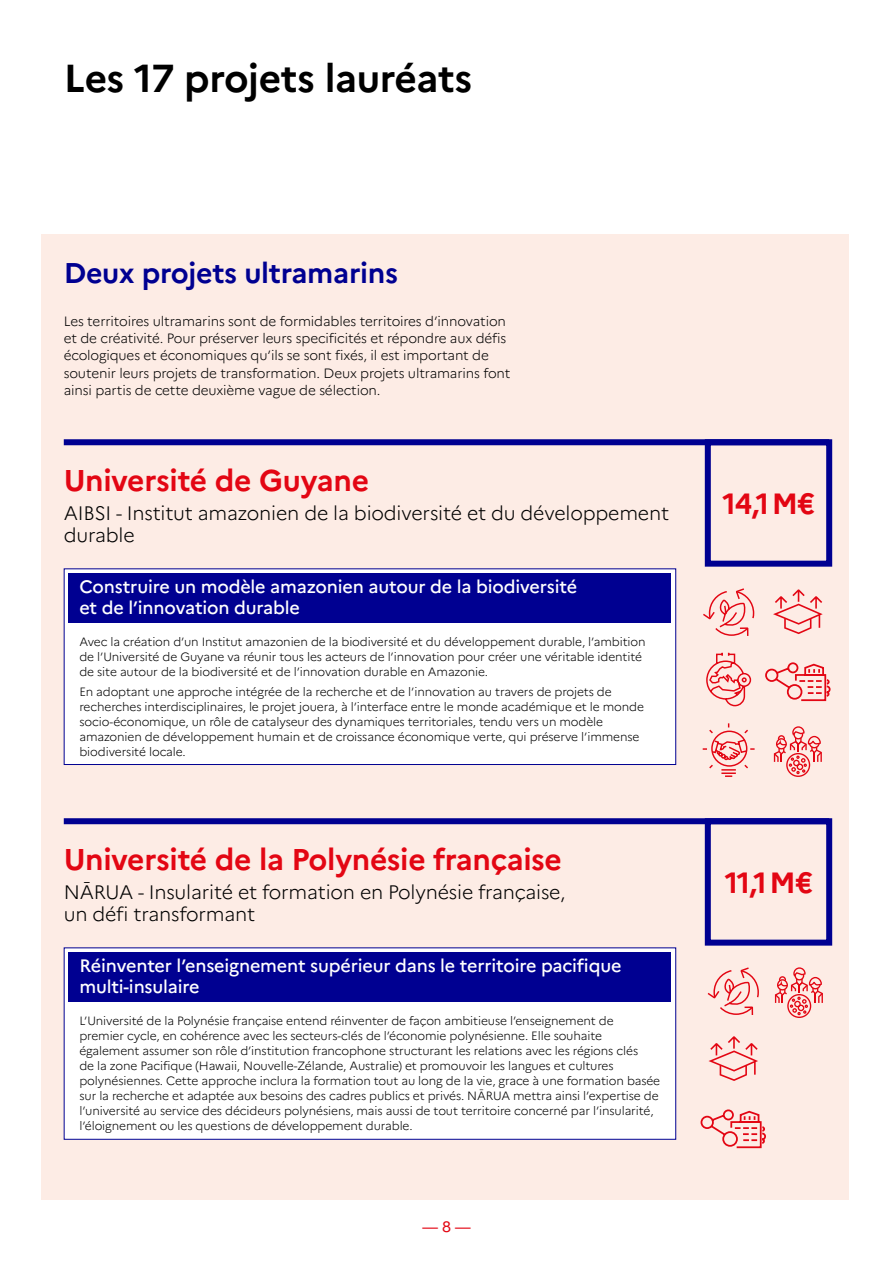
<style>
.page{position:relative;width:893px;height:1263px;background:#fff}
.page>*{position:absolute;margin:0;border:0;box-sizing:border-box;transform-origin:0 0}
.t1{font:700 39px "Marianne";letter-spacing:-.01em;color:#000}
.t2{font:700 30px "Marianne";letter-spacing:-.01em;color:#e30613}
.t3{font:700 29.25px "Marianne";letter-spacing:.02em;color:#e30613}
.t4{font:700 28.5px "Marianne";letter-spacing:-.01em;color:#000091}
.t5{font:300 19.5px/22.5px "Marianne";letter-spacing:-.01em;color:#000}
.t6{font:500 18px/21px "Marianne";letter-spacing:-.01em;color:#fff}
.t7{font:15px "Marianne";color:#e30613}
.t8{font:300 13.5px/17.2px "Marianne";letter-spacing:-.01em;color:#000}
.t9{font:300 12px/15px "Marianne";letter-spacing:-.01em;color:#000}
</style>
<div class="page">
<div style="left:41px;top:234px;width:808px;height:965px;background:#fdece5"></div>
<div style="left:64px;top:569px;width:612px;height:195px;background:#fff"></div>
<div style="left:69px;top:573px;width:602px;height:50px;background:#000091"></div>
<div style="left:64px;top:568px;width:612px;height:197px;border:1px solid #000091"></div>
<div style="left:64px;top:948px;width:612px;height:191px;background:#fff"></div>
<div style="left:69px;top:952px;width:602px;height:50px;background:#000091"></div>
<div style="left:64px;top:947px;width:612px;height:193px;border:1px solid #000091"></div>
<div style="left:64px;top:439px;width:765px;height:6px;background:#000091"></div>
<div style="left:705px;top:439px;width:127px;height:128px;border:6px solid #000091"></div>
<div style="left:705px;top:818px;width:127px;height:128px;border:6px solid #000091"></div>
<div style="left:64px;top:818px;width:765px;height:6px;background:#000091"></div>
<svg style="left:774px;top:726px;width:48px;height:51px"></svg>
<svg style="left:775px;top:967px;width:48px;height:51px"></svg>
<svg style="left:703px;top:588px;width:52px;height:48px"></svg>
<svg style="left:707px;top:967px;width:52px;height:48px"></svg>
<svg style="left:706px;top:652px;width:46px;height:55px"></svg>
<svg style="left:702px;top:723px;width:53px;height:54px"></svg>
<svg style="left:765px;top:662px;width:66px;height:40px"></svg>
<svg style="left:700px;top:1109px;width:66px;height:40px"></svg>
<svg style="left:773px;top:589px;width:50px;height:45px"></svg>
<svg style="left:708px;top:1036px;width:50px;height:45px"></svg>
<h1 class="t1" style="left:64px;top:54px;width:410px">Les 17 projets lauréats</h1>
<h3 class="t4" style="left:64px;top:256px;width:336px">Deux projets ultramarins</h3>
<p class="t8" style="left:64px;top:312px;width:448px">Les territoires ultramarins sont de formidables territoires d’innovation et de créativité. Pour préserver leurs specificités et répondre aux défis écologiques et économiques qu’ils se sont fixés, il est important de soutenir leurs projets de transformation. Deux projets ultramarins font ainsi partis de cette deuxième vague de sélection.</p>
<h2 class="t2" style="left:64px;top:462px;width:307px">Université de Guyane</h2>
<h3 class="t5" style="left:64px;top:502px;width:607px">AIBSI - Institut amazonien de la biodiversité et du développement durable</h3>
<h3 class="t6" style="left:79px;top:576px;width:499px">Construire un modèle amazonien autour de la biodiversité et de l’innovation durable</h3>
<p class="t9" style="left:79px;top:634px;width:568px">Avec la création d’un Institut amazonien de la biodiversité et du développement durable, l’ambition de l’Université de Guyane va réunir tous les acteurs de l’innovation pour créer une véritable identité de site autour de la biodiversité et de l’innovation durable en Amazonie.</p>
<p class="t9" style="left:79px;top:684px;width:566px">En adoptant une approche intégrée de la recherche et de l’innovation au travers de projets de recherches interdisciplinaires, le projet jouera, à l’interface entre le monde académique et le monde socio-économique, un rôle de catalyseur des dynamiques territoriales, tendu vers un modèle amazonien de développement humain et de croissance économique verte, qui préserve l’immense biodiversité locale.</p>
<h2 class="t2" style="left:64px;top:841px;width:500px">Université de la Polynésie française</h2>
<h3 class="t5" style="left:64px;top:881px;width:503px">NĀRUA - Insularité et formation en Polynésie française, un défi transformant</h3>
<h3 class="t6" style="left:79px;top:955px;width:543px">Réinventer l’enseignement supérieur dans le territoire pacifique multi-insulaire</h3>
<p class="t9" style="left:79px;top:1013px;width:582px">L’Université de la Polynésie française entend réinventer de façon ambitieuse l’enseignement de premier cycle, en cohérence avec les secteurs-clés de l’économie polynésienne. Elle souhaite également assumer son rôle d’institution francophone structurant les relations avec les régions clés<br>de la zone Pacifique (Hawaii, Nouvelle-Zélande, Australie) et promouvoir les langues et cultures polynésiennes. Cette approche inclura la formation tout au long de la vie, grace à une formation basée sur la recherche et adaptée aux besoins des cadres publics et privés. NĀRUA mettra ainsi l’expertise de l’université au service des décideurs polynésiens, mais aussi de tout territoire concerné par l’insularité, l’éloignement ou les questions de développement durable.</p>
<p class="t7" style="left:422px;top:1217px;width:50px">— 8 —</p>
<h3 class="t3" style="left:722px;top:486px;width:94px">14,1M€</h3>
<h3 class="t3" style="left:725px;top:864px;width:90px">11,1M€</h3>
</div>
